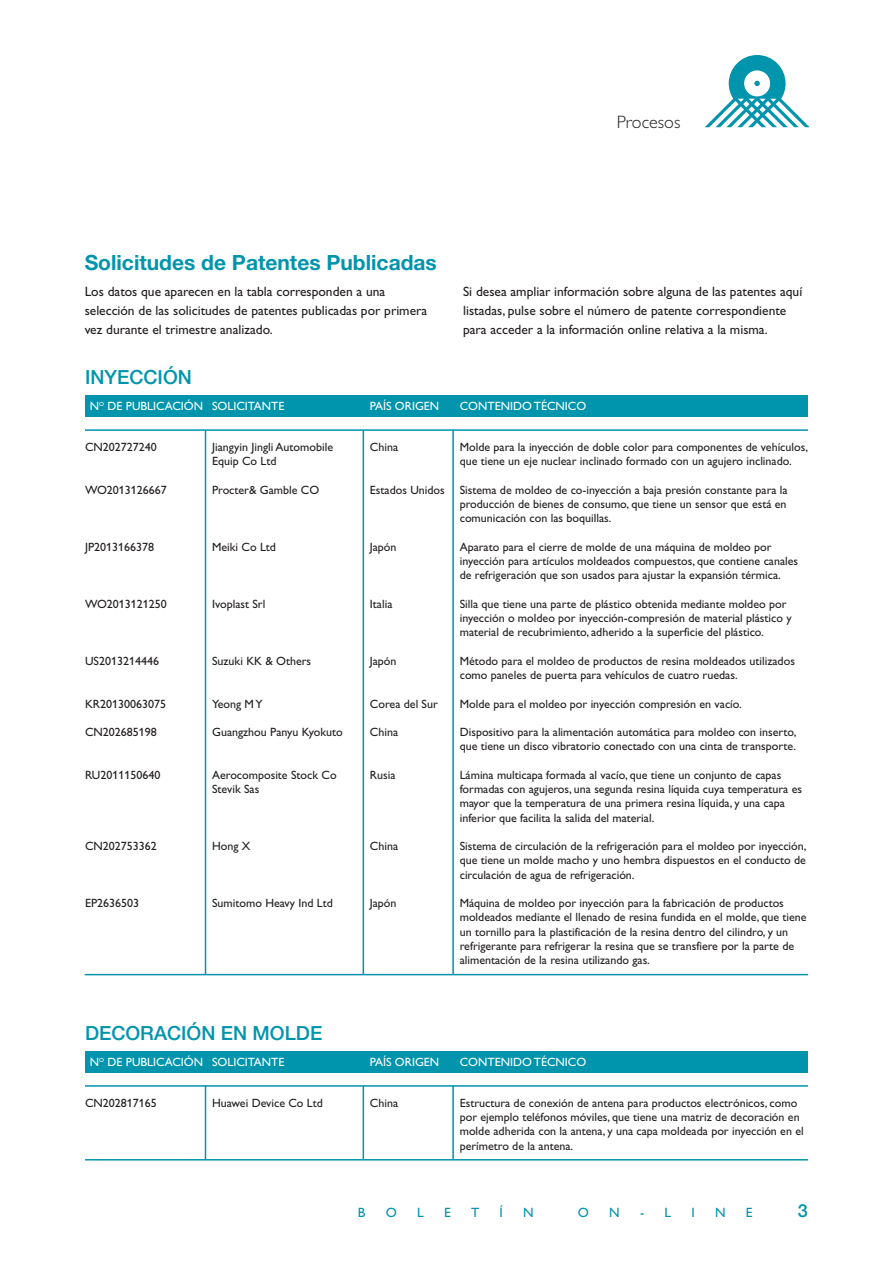
<style>
.page{position:relative;width:893px;height:1263px;background:#fff}
.page>*{position:absolute;margin:0;border:0;box-sizing:border-box;transform-origin:0 0}
.t1{font:700 21px "Helvetica Neue";color:#0094ad}
.t2{font:500 19.5px "Helvetica Neue";color:#0094ad}
.t3{font:300 18px "Gill Alt One";color:#231f20}
.t4{font:500 18px "Helvetica Neue";color:#0094ad}
.t5{font:13.5px/18.8px "Gill Alt One";color:#231f20}
.t6{font:13.5px "Gill Alt One";color:#0094ad}
.t7{font:12px/14.2px "Gill Alt One";color:#231f20}
.t8{font:12px "Gill Alt One";color:#fff}
</style>
<div class="page">
<svg style="left:705px;top:55px;width:105px;height:72px"></svg>
<div style="left:85px;top:395px;width:723px;height:22px;background:#0094ad"></div>
<hr style="left:363px;top:430px;width:1px;height:544px;background:#0094ad">
<hr style="left:452px;top:430px;width:2px;height:544px;background:#0094ad">
<hr style="left:205px;top:430px;width:1px;height:544px;background:#0094ad">
<hr style="left:85px;top:974px;width:723px;height:1px;background:#0094ad">
<hr style="left:85px;top:429px;width:723px;height:2px;background:#0094ad">
<div style="left:85px;top:1051px;width:723px;height:21px;background:#0094ad"></div>
<hr style="left:363px;top:1085px;width:1px;height:74px;background:#0094ad">
<hr style="left:452px;top:1085px;width:2px;height:74px;background:#0094ad">
<hr style="left:205px;top:1085px;width:1px;height:74px;background:#0094ad">
<hr style="left:85px;top:1159px;width:723px;height:1px;background:#0094ad">
<hr style="left:85px;top:1085px;width:723px;height:2px;background:#0094ad">
<h3 class="t3" style="left:617px;top:115px;width:65px">Procesos</h3>
<h1 class="t1" style="left:85px;top:255px;width:354px">Solicitudes de Patentes Publicadas</h1>
<p class="t5" style="left:85px;top:284px;width:344px">Los datos que aparecen en la tabla corresponden a una selección de las solicitudes de patentes publicadas por primera vez durante el trimestre analizado.</p>
<p class="t5" style="left:463px;top:284px;width:341px">Si desea ampliar información sobre alguna de las patentes aquí listadas, pulse sobre el número de patente correspondiente para acceder a la información online relativa a la misma.</p>
<h2 class="t2" style="left:85px;top:370px;width:108px">INYECCIÓN</h2>
<p class="t8" style="left:90px;top:402px;width:115px">N<sup>O</sup> DE PUBLICACIÓN</p>
<p class="t8" style="left:212px;top:401px;width:74px">SOLICITANTE</p>
<p class="t8" style="left:370px;top:402px;width:71px">PAÍS ORIGEN</p>
<p class="t8" style="left:460px;top:402px;width:128px">CONTENIDO TÉCNICO</p>
<p class="t7" style="left:85px;top:441px;width:73px">CN202727240</p>
<p class="t7" style="left:85px;top:484px;width:83px">WO2013126667</p>
<p class="t7" style="left:85px;top:541px;width:71px">JP2013166378</p>
<p class="t7" style="left:85px;top:598px;width:83px">WO2013121250</p>
<p class="t7" style="left:85px;top:655px;width:75px">US2013214446</p>
<p class="t7" style="left:85px;top:697px;width:83px">KR20130063075</p>
<p class="t7" style="left:85px;top:726px;width:73px">CN202685198</p>
<p class="t7" style="left:85px;top:769px;width:77px">RU2011150640</p>
<p class="t7" style="left:85px;top:840px;width:73px">CN202753362</p>
<p class="t7" style="left:85px;top:897px;width:56px">EP2636503</p>
<p class="t7" style="left:212px;top:441px;width:122px">Jiangyin Jingli Automobile<br>Equip Co Ltd</p>
<p class="t7" style="left:212px;top:484px;width:109px">Procter&amp; Gamble CO</p>
<p class="t7" style="left:212px;top:541px;width:65px">Meiki Co Ltd</p>
<p class="t7" style="left:212px;top:598px;width:55px">Ivoplast Srl</p>
<p class="t7" style="left:212px;top:655px;width:101px">Suzuki KK &amp; Others</p>
<p class="t7" style="left:212px;top:697px;width:52px">Yeong MY</p>
<p class="t7" style="left:212px;top:726px;width:132px">Guangzhou Panyu Kyokuto</p>
<p class="t7" style="left:212px;top:769px;width:126px">Aerocomposite Stock Co<br>Stevik Sas</p>
<p class="t7" style="left:212px;top:840px;width:40px">Hong X</p>
<p class="t7" style="left:212px;top:897px;width:122px">Sumitomo Heavy Ind Ltd</p>
<p class="t7" style="left:370px;top:441px;width:30px">China</p>
<p class="t7" style="left:370px;top:484px;width:76px">Estados Unidos</p>
<p class="t7" style="left:370px;top:541px;width:28px">Japón</p>
<p class="t7" style="left:370px;top:598px;width:24px">Italia</p>
<p class="t7" style="left:370px;top:655px;width:28px">Japón</p>
<p class="t7" style="left:370px;top:697px;width:69px">Corea del Sur</p>
<p class="t7" style="left:370px;top:726px;width:30px">China</p>
<p class="t7" style="left:370px;top:769px;width:27px">Rusia</p>
<p class="t7" style="left:370px;top:840px;width:30px">China</p>
<p class="t7" style="left:370px;top:897px;width:28px">Japón</p>
<p class="t7" style="left:460px;top:441px;width:350px">Molde para la inyección de doble color para componentes de vehículos, que tiene un eje nuclear inclinado formado con un agujero inclinado.</p>
<p class="t7" style="left:460px;top:484px;width:329px;text-align:justify">Sistema de moldeo de co-inyección a baja presión constante para la producción de bienes de consumo, que tiene un sensor que está en comunicación con las boquillas.</p>
<p class="t7" style="left:460px;top:541px;width:340px">Aparato para el cierre de molde de una máquina de moldeo por inyección para artículos moldeados compuestos, que contiene canales de refrigeración que son usados para ajustar la expansión térmica.</p>
<p class="t7" style="left:460px;top:598px;width:333px">Silla que tiene una parte de plástico obtenida mediante moldeo por inyección o moldeo por inyección-compresión de material plástico y material de recubrimiento, adherido a la superficie del plástico.</p>
<p class="t7" style="left:460px;top:655px;width:337px">Método para el moldeo de productos de resina moldeados utilizados como paneles de puerta para vehículos de cuatro ruedas.</p>
<p class="t7" style="left:460px;top:697px;width:284px">Molde para el moldeo por inyección compresión en vacío.</p>
<p class="t7" style="left:460px;top:726px;width:338px">Dispositivo para la alimentación automática para moldeo con inserto, que tiene un disco vibratorio conectado con una cinta de transporte.</p>
<p class="t7" style="left:460px;top:769px;width:344px">Lámina multicapa formada al vacío, que tiene un conjunto de capas formadas con agujeros, una segunda resina líquida cuya temperatura es mayor que la temperatura de una primera resina líquida, y una capa inferior que facilita la salida del material.</p>
<p class="t7" style="left:460px;top:840px;width:348px;text-align:justify">Sistema de circulación de la refrigeración para el moldeo por inyección, que tiene un molde macho y uno hembra dispuestos en el conducto de circulación de agua de refrigeración.</p>
<p class="t7" style="left:460px;top:897px;width:348px">Máquina de moldeo por inyección para la fabricación de productos moldeados mediante el llenado de resina fundida en el molde, que tiene un tornillo para la plastificación de la resina dentro del cilindro, y un refrigerante para refrigerar la resina que se transfiere por la parte de alimentación de la resina utilizando gas.</p>
<h2 class="t2" style="left:85px;top:1026px;width:239px">DECORACIÓN EN MOLDE</h2>
<p class="t8" style="left:90px;top:1057px;width:115px">N<sup>O</sup> DE PUBLICACIÓN</p>
<p class="t8" style="left:212px;top:1057px;width:74px">SOLICITANTE</p>
<p class="t8" style="left:370px;top:1057px;width:71px">PAÍS ORIGEN</p>
<p class="t8" style="left:460px;top:1057px;width:128px">CONTENIDO TÉCNICO</p>
<p class="t7" style="left:85px;top:1097px;width:73px">CN202817165</p>
<p class="t7" style="left:212px;top:1097px;width:112px">Huawei Device Co Ltd</p>
<p class="t7" style="left:370px;top:1097px;width:30px">China</p>
<p class="t7" style="left:460px;top:1097px;width:345px">Estructura de conexión de antena para productos electrónicos, como por ejemplo teléfonos móviles, que tiene una matriz de decoración en molde adherida con la antena, y una capa moldeada por inyección en el perímetro de la antena.</p>
<p class="t6" style="left:358px;top:1207px;width:9px">B</p>
<p class="t6" style="left:386px;top:1207px;width:13px">O</p>
<p class="t6" style="left:417px;top:1207px;width:8px">L</p>
<p class="t6" style="left:444px;top:1207px;width:8px">E</p>
<p class="t6" style="left:471px;top:1207px;width:10px">T</p>
<p class="t6" style="left:499px;top:1207px;width:5px">Í</p>
<p class="t6" style="left:523px;top:1207px;width:12px">N</p>
<p class="t6" style="left:578px;top:1207px;width:13px">O</p>
<p class="t6" style="left:609px;top:1207px;width:12px">N</p>
<p class="t6" style="left:640px;top:1207px;width:33px">- L</p>
<p class="t6" style="left:691px;top:1207px;width:5px">I</p>
<p class="t6" style="left:715px;top:1207px;width:12px">N</p>
<p class="t6" style="left:746px;top:1207px;width:8px">E</p>
<h3 class="t4" style="left:798px;top:1204px;width:12px">3</h3>
</div>
